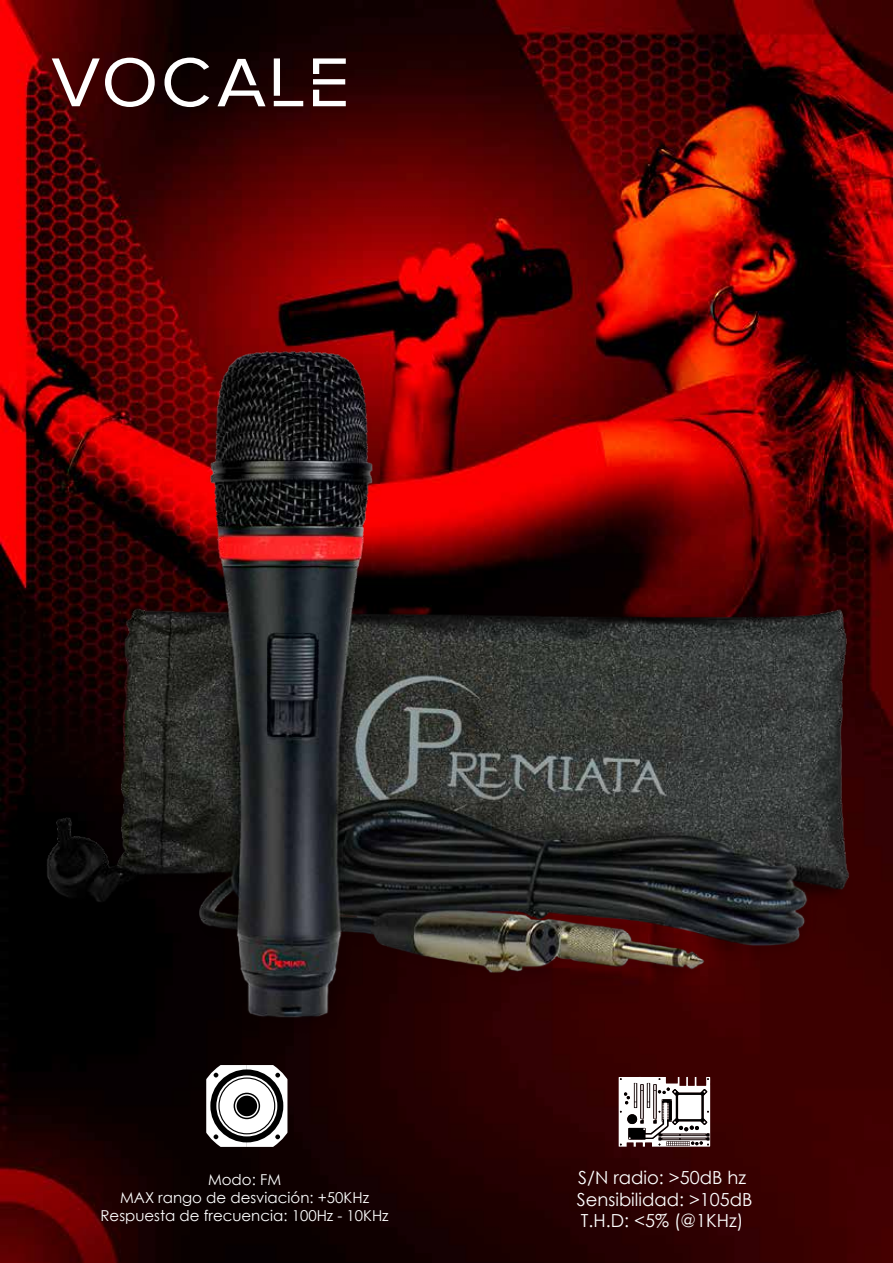
<style>
.page{position:relative;width:893px;height:1263px;background:#fff}
.page>*{position:absolute;margin:0;border:0;box-sizing:border-box;transform-origin:0 0}
.t1{font:75px "Robota Non Commercial";letter-spacing:.05em;color:#fff}
.t2{font:18px/21.6px "Century Gothic";color:#fff}
.t3{font:15px/18px "Century Gothic";color:#fff;text-align:center}
</style>
<div class="page">
<img style="left:0;top:0;width:893px;height:1263px">
<img style="left:28px;top:332px;width:837px;height:703px">
<svg style="left:206px;top:1065px;width:81px;height:82px"></svg>
<svg style="left:619px;top:1077px;width:91px;height:70px"></svg>
<h1 class="t1" style="left:49px;top:52px;width:302px">VOCALE</h1>
<p class="t3" style="left:100px;top:1170px;width:290px">Modo: FM<br>MAX rango de desviación: +50KHz<br>Respuesta de frecuencia: 100Hz - 10KHz</p>
<p class="t2" style="left:577px;top:1166px;width:177px">S/N radio: &gt;50dB hz<br>Sensibilidad: &gt;105dB<br>T.H.D: &lt;5% (@1KHz)</p>
</div>
